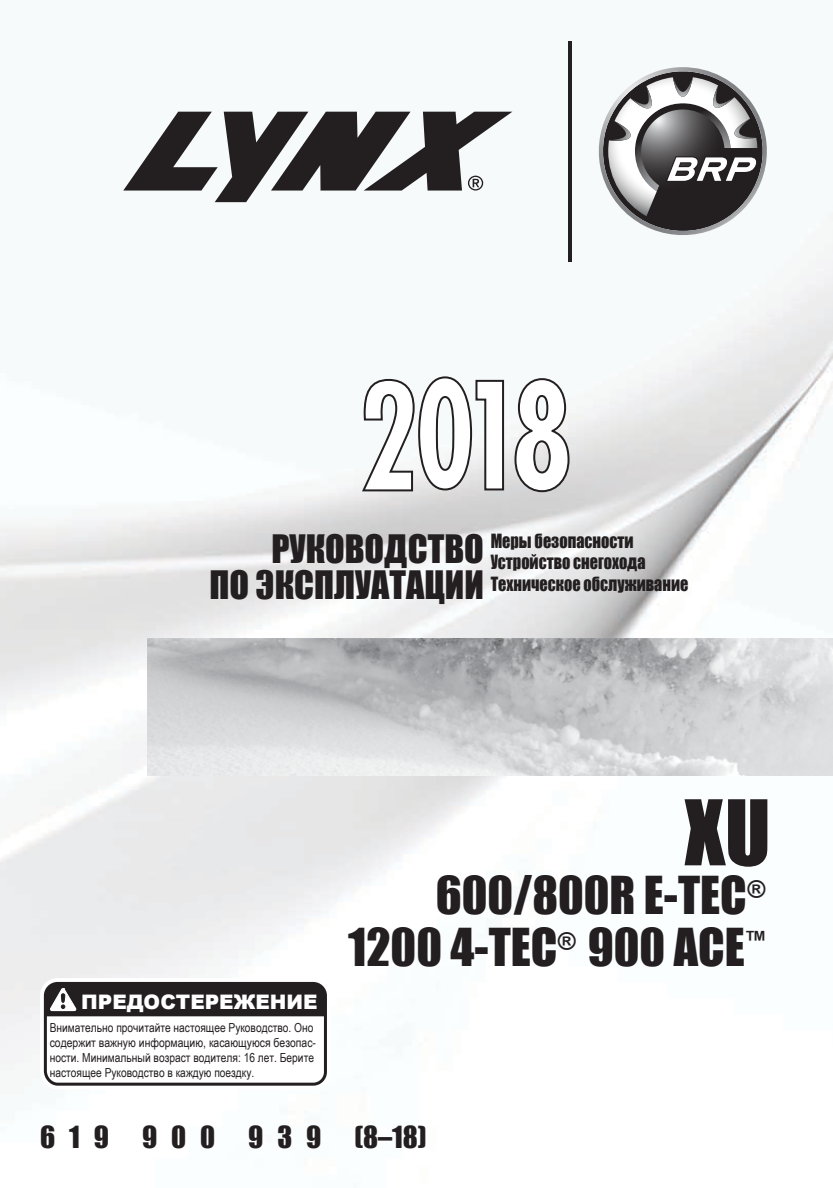
<style>
.page{position:relative;width:833px;height:1188px;background:#fff}
.page>*{position:absolute;margin:0;border:0;box-sizing:border-box;transform-origin:0 0}
.t1{font:83.6px "Impact";color:#231f20}
.t2{font:48px/52px "Impact";color:#231f20;text-align:right}
.t3{font:36px/36px "Impact";color:#231f20;text-align:right}
.t4{font:28px "Impact";letter-spacing:.5em;color:#231f20}
.t5{font:900 20px "Arial";color:#fff}
.t6{font:18px/21.6px "Impact";color:#231f20;scale:.9 1}
.t7{font:12.4px/15px "Arial Narrow";color:#231f20}
</style>
<div class="page">
<img style="left:0;top:41px;width:832px;height:1030px">
<svg style="left:587px;top:60px;width:191px;height:187px"></svg>
<svg style="left:123px;top:112px;width:389px;height:90px"></svg>
<hr style="left:568px;top:41px;width:3px;height:220px;background:#231f20">
<svg style="left:513px;top:377px;width:57px;height:116px"></svg>
<svg style="left:360px;top:375px;width:145px;height:118px"></svg>
<img style="left:147px;top:638px;width:685px;height:138px">
<div style="left:40px;top:978px;width:291px;height:111px;background:linear-gradient(to right,#fefefe,#fdfdfd);border-radius:18px"></div>
<div style="left:45px;top:983px;width:280px;height:101px;background:#fff;border-radius:12px"></div>
<div style="left:44px;top:982px;width:283px;height:103px;border:3px solid #231f20;border-radius:12px"></div>
<svg style="left:44px;top:982px;width:283px;height:35px;background:#2f2b2c"></svg>
<h3 class="t3" style="left:209px;top:530px;width:276px">РУКОВОДСТВО<br>ПО ЭКСПЛУАТАЦИИ</h3>
<h3 class="t6" style="left:490px;top:529px;width:221px">Меры безопасности<br>Устройство снегохода<br>Техническое обслуживание</h3>
<h3 class="t5" style="left:81px;top:987px;width:238px">ПРЕДОСТЕРЕЖЕНИЕ</h3>
<p class="t7" style="left:50px;top:1020px;width:268px">Внимательно прочитайте настоящее Руководство. Оно содержит важную информацию, касающуюся безопас&shy;ности. Минимальный возраст водителя: 16 лет. Берите настоящее Руководство в каждую поездку.</p>
<h1 class="t1" style="left:684px;top:767px;width:87px">XU</h1>
<h2 class="t2" style="left:348px;top:868px;width:419px">600/800R E-TEC<sup>®<br></sup>1200 4-TEC<sup>®</sup> 900 ACE<sup>™</sup></h2>
<h3 class="t4" style="left:40px;top:1115px;width:388px">619 900 939 (8–18)</h3>
</div>
